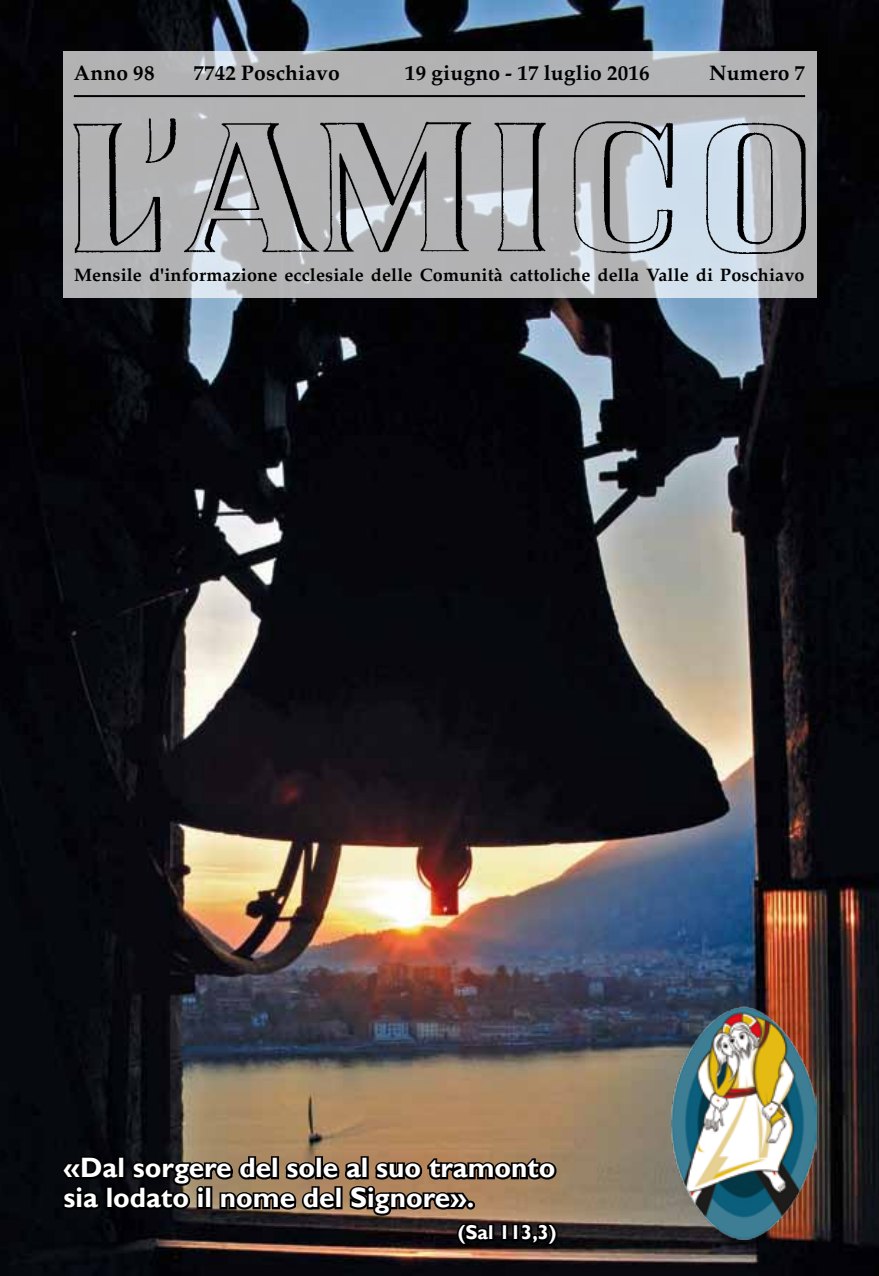
<style>
.page{position:relative;width:879px;height:1276px;background:#fff}
.page>*{position:absolute;margin:0;border:0;box-sizing:border-box;transform-origin:0 0}
.t1{font:700 28px/30px "Gill Sans";color:#fff}
.t2{font:700 21px "Palatino";letter-spacing:.01em;color:#000}
.t3{font:700 20px "Gill Sans";color:#fff}
.t4{font:700 18px "Palatino";letter-spacing:.01em;color:#000}
</style>
<div class="page">
<img style="left:0;top:0;width:879px;height:1276px">
<svg style="left:63px;top:51px;width:753px;height:246px;background:#b5b7b9"></svg>
<hr style="left:74px;top:95px;width:731px;height:2px;background:#000">
<img style="left:74px;top:119px;width:731px;height:134px">
<svg style="left:59px;top:1153px;width:501px;height:96px;background:#3b2f25"></svg>
<img style="left:671px;top:1006px;width:145px;height:233px">
<p class="t2" style="left:74px;top:55px;width:82px">Anno 98</p>
<p class="t2" style="left:193px;top:55px;width:148px">7742 Poschiavo</p>
<p class="t2" style="left:405px;top:55px;width:246px">19 giugno - 17 luglio 2016</p>
<p class="t2" style="left:709px;top:55px;width:98px">Numero 7</p>
<p class="t4" style="left:74px;top:260px;width:732px">Mensile d'informazione ecclesiale delle Comunità cattoliche della Valle di Poschiavo</p>
<h1 class="t1" style="left:63px;top:1153px;width:493px">«Dal sorgere del sole al suo tramonto sia lodato il nome del Signore».</h1>
<p class="t3" style="left:458px;top:1220px;width:100px">(Sal 113,3)</p>
</div>
